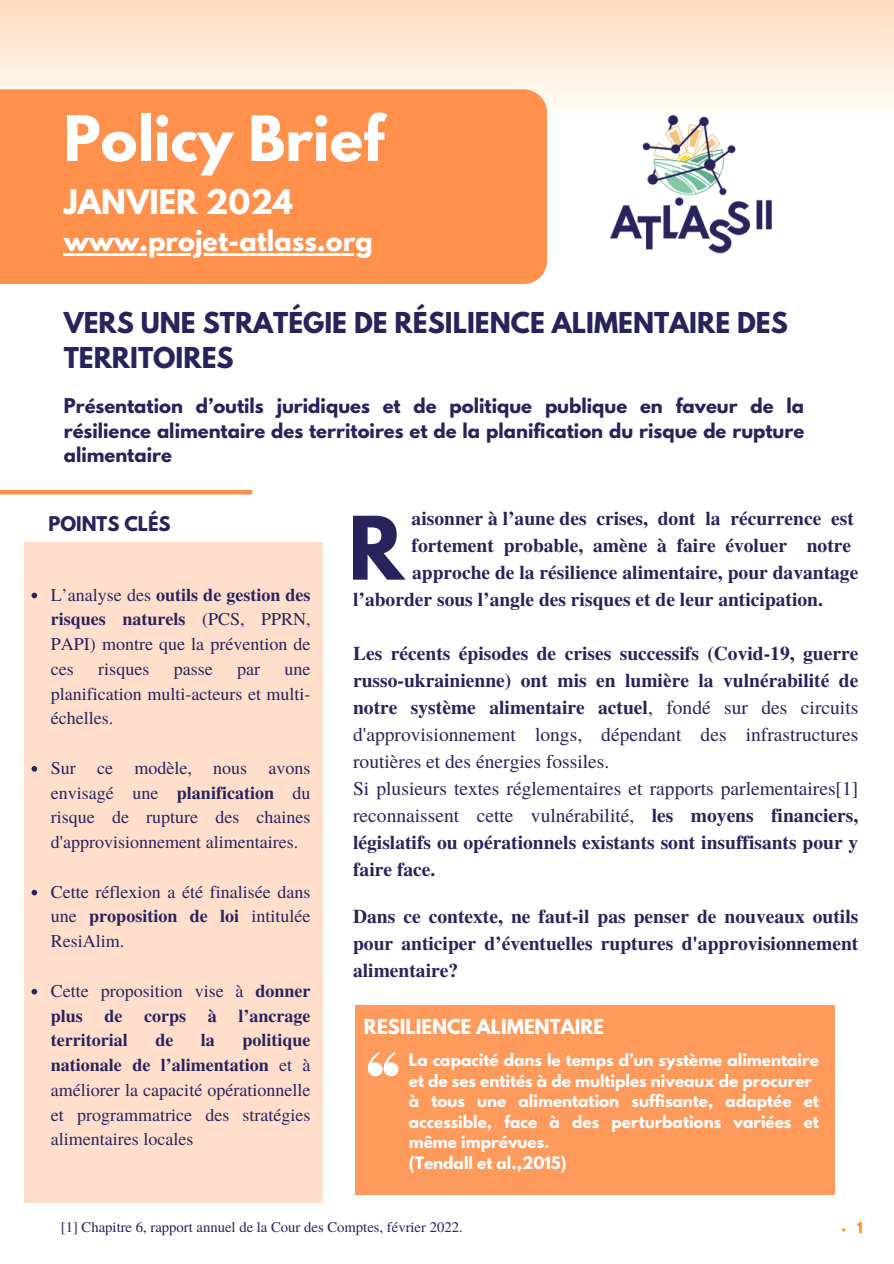
<style>
.page{position:relative;width:894px;height:1264px;background:#fff}
.page>*{position:absolute;margin:0;border:0;box-sizing:border-box;transform-origin:0 0}
.t1{font:700 77.55px "League Spartan";color:#29235c}
.t2{font:700 55.5px "League Spartan";color:#fff}
.t3{font:700 30px "League Spartan";color:#fff}
.t4{font:700 25.5px/34.8px "League Spartan";color:#29235c}
.t5{font:700 25.5px "League Spartan";color:#fff}
.t6{font:700 19.5px/27px "Te X Gyre Termes";color:#29235c}
.t7{font:700 18.3px "League Spartan";color:#fff}
.t8{font:18px/24.8px "Te X Gyre Termes";color:#29235c;text-align:justify}
.t9{font:700 18px/24.8px "League Spartan";color:#29235c;text-align:justify}
.t10{font:700 18px/24.8px "Te X Gyre Termes";color:#29235c;text-align:justify}
.t11{font:700 15.15px/20.5px "League Spartan";color:#fff}
.t12{font:14.7px "Te X Gyre Termes";color:#29235c}
.t13{font:700 13.5px "League Spartan";color:#f7931e}
.s1{font-weight:700}
.s2{font-weight:400}
</style>
<div class="page">
<div style="left:0;top:0;width:893px;height:114px;background:linear-gradient(to bottom,#ffd9be,#fffef5)"></div>
<img style="left:594px;top:89px;width:195px;height:165px">
<div style="left:0;top:89px;width:547px;height:195px;background:#ff914d"></div>
<hr style="left:0;top:490px;width:252px;height:4px;background:#ff914d">
<div style="left:25px;top:542px;width:298px;height:660px;background:#ffdfcc"></div>
<div style="left:355px;top:1005px;width:478px;height:189px;background:#ff9a5d"></div>
<svg style="left:367px;top:1052px;width:31px;height:24px"></svg>
<hr style="left:64px;top:253px;width:309px;height:2px;background:#fff">
<svg style="left:32px;top:592px;width:5px;height:6px"></svg>
<svg style="left:32px;top:766px;width:5px;height:5px"></svg>
<svg style="left:32px;top:889px;width:5px;height:6px"></svg>
<svg style="left:32px;top:988px;width:5px;height:6px"></svg>
<p class="t2" style="left:64px;top:111px;width:322px">Policy Brief</p>
<p class="t3" style="left:64px;top:187px;width:231px">JANVIER 2024</p>
<h3 class="t5" style="left:64px;top:228px;width:310px">www.projet-atlass.org</h3>
<p class="t4" style="left:64px;top:308px;width:725px">VERS UNE STRATÉGIE DE RÉSILIENCE ALIMENTAIRE DES<br>TERRITOIRES</p>
<p class="t9" style="left:64px;top:395px;width:741px">Présentation d’outils juridiques et de politique publique en faveur de la résilience alimentaire des territoires et de la planification du risque de rupture alimentaire</p>
<p class="t9" style="left:48px;top:513px;width:124px">POINTS CLÉS</p>
<p class="t8" style="left:51px;top:581px;width:261px">L’analyse des <span class="s1">outils de gestion des risques naturels</span> (PCS, PPRN, PAPI) montre que la prévention de ces</p>
<p class="t8" style="left:98px;top:655px;width:52px">risques</p>
<p class="t8" style="left:174px;top:655px;width:40px">passe</p>
<p class="t8" style="left:237px;top:655px;width:24px">par</p>
<p class="t8" style="left:51px;top:655px;width:261px;text-indent:233px">une planification multi-acteurs et multi&shy;échelles.</p>
<h4 class="t8" style="left:51px;top:754px;width:261px">Sur ce modèle, nous avons envisagé une <span class="s1">planification</span> du risque de rupture des chaines d'approvisionnement alimentaires.</h4>
<p class="t8" style="left:51px;top:878px;width:261px">Cette réflexion a été finalisée dans une <span class="s1">proposition de loi</span> intitulée ResiAlim.</p>
<h6 class="t10" style="left:51px;top:977px;width:261px"><span class="s2">Cette proposition vise à</span> donner plus de corps à l’ancrage territorial</h6>
<h6 class="t8" style="left:51px;top:1026px;width:261px;text-indent:191px"><span class="s1">politique nationale de l’alimentation</span> et à améliorer la capacité opérationnelle et programmatrice des stratégies alimentaires locales</h6>
<h6 class="t10" style="left:155px;top:1026px;width:20px">de</h6>
<h6 class="t10" style="left:201px;top:1026px;width:16px">la</h6>
<p class="t6" style="left:411px;top:503px;width:443px">aisonner à l’aune des crises, dont la récurrence est</p>
<p class="t6" style="left:411px;top:530px;width:441px">fortement probable, amène à faire évoluer notre</p>
<p class="t6" style="left:412px;top:557px;width:447px">approche de la résilience alimentaire, pour davantage</p>
<p class="t6" style="left:353px;top:584px;width:471px">l’aborder sous l’angle des risques et de leur anticipation.</p>
<p class="t6" style="left:353px;top:638px;width:506px">Les récents épisodes de crises successifs (Covid-19, guerre russo-ukrainienne) ont mis en lumière la vulnérabilité de notre système alimentaire actuel<span class="s2">, fondé sur des circuits d'approvisionnement longs, dépendant des infrastructures routières et des énergies fossiles.<br>Si plusieurs textes réglementaires et rapports parlementaires[1] reconnaissent cette vulnérabilité,</span> les moyens financiers, législatifs ou opérationnels existants sont insuffisants pour y faire face.</p>
<h3 class="t1" style="left:348px;top:510px;width:57px">R</h3>
<p class="t6" style="left:353px;top:901px;width:506px;text-align:justify">Dans ce contexte, ne faut-il pas penser de nouveaux outils pour anticiper d’éventuelles ruptures d'approvisionnement alimentaire?</p>
<h4 class="t7" style="left:364px;top:1017px;width:241px">RESILIENCE ALIMENTAIRE</h4>
<h2 class="t11" style="left:409px;top:1051px;width:411px">La capacité dans le temps d’un système alimentaire et de ses entités à de multiples niveaux de procurer à tous une alimentation suffisante, adaptée et accessible, face à des perturbations variées et même imprévues.<br>(Tendall et al.,2015)</h2>
<p class="t12" style="left:61px;top:1216px;width:403px">[1] Chapitre 6, rapport annuel de la Cour des Comptes, février 2022.</p>
<p class="t13" style="left:856px;top:1220px;width:7px">1</p>
</div>
